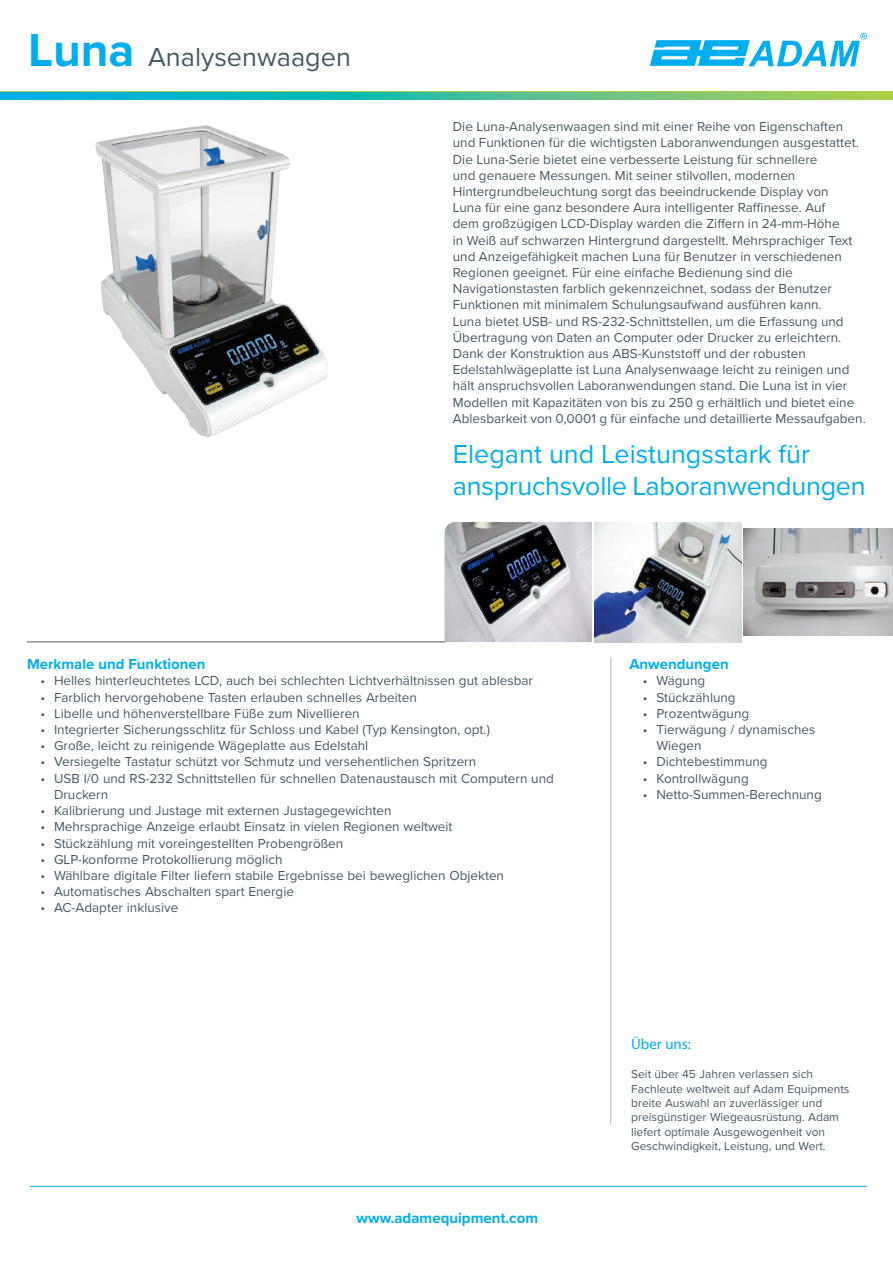
<style>
.page{position:relative;width:893px;height:1263px;background:#fff}
.page>*{position:absolute;margin:0;border:0;box-sizing:border-box;transform-origin:0 0}
.t1{font:27px/32.4px "Proxima Nova";letter-spacing:-.01em;color:#00aeef}
.t2{font:27px "Proxima Nova";color:#465a64}
.t3{font:700 15px "Proxima Nova";color:#00aeef}
.t4{font:15px "Myriad Pro";color:#00aeef}
.t5{font:13.5px/16.2px "Proxima Nova";color:#465a64}
.t6{font:12px/14.4px "Proxima Nova";color:#465a64}
.s1{font-weight:700;font-size:48px;color:#00aeef}
</style>
<div class="page">
<img style="left:95px;top:125px;width:233px;height:313px">
<img style="left:744px;top:529px;width:149px;height:106px">
<img style="left:594px;top:522px;width:148px;height:120px">
<img style="left:444px;top:522px;width:148px;height:120px">
<svg style="left:650px;top:33px;width:217px;height:33px"></svg>
<svg style="left:0;top:92px;width:893px;height:1px"></svg>
<hr style="left:30px;top:1186px;width:837px;height:1px;background:#00aeef">
<hr style="left:27px;top:642px;width:418px;height:1px;background:#465a64">
<hr style="left:610px;top:657px;width:1px;height:468px;background:#b2bfc6">
<svg style="left:0;top:93px;width:893px;height:6px;background:#40bd9e"></svg>
<h1 class="t2" style="left:28px;top:37px;width:324px"><span class="s1">Luna</span> Analysenwaagen</h1>
<p class="t5" style="left:453px;top:118px;width:414px">Die Luna-Analysenwaagen sind mit einer Reihe von Eigenschaften und Funktionen für die wichtigsten Laboranwendungen ausgestattet.<br>Die Luna-Serie bietet eine verbesserte Leistung für schnellere<br>und genauere Messungen. Mit seiner stilvollen, modernen Hintergrundbeleuchtung sorgt das beeindruckende Display von<br>Luna für eine ganz besondere Aura intelligenter Raffinesse. Auf<br>dem großzügigen LCD-Display warden die Ziffern in 24-mm-Höhe<br>in Weiß auf schwarzen Hintergrund dargestellt. Mehrsprachiger Text und Anzeigefähigkeit machen Luna für Benutzer in verschiedenen Regionen geeignet. Für eine einfache Bedienung sind die Navigationstasten farblich gekennzeichnet, sodass der Benutzer Funktionen mit minimalem Schulungsaufwand ausführen kann.<br>Luna bietet USB- und RS-232-Schnittstellen, um die Erfassung und Übertragung von Daten an Computer oder Drucker zu erleichtern.<br>Dank der Konstruktion aus ABS-Kunststoff und der robusten Edelstahlwägeplatte ist Luna Analysenwaage leicht zu reinigen und hält anspruchsvollen Laboranwendungen stand. Die Luna ist in vier Modellen mit Kapazitäten von bis zu 250 g erhältlich und bietet eine Ablesbarkeit von 0,0001 g für einfache und detaillierte Messaufgaben.</p>
<h1 class="t1" style="left:453px;top:436px;width:414px">Elegant und Leistungsstark für anspruchsvolle Laboranwendungen</h1>
<p class="t3" style="left:27px;top:653px;width:180px">Merkmale und Funktionen</p>
<p class="t5" style="left:40px;top:672px;width:494px">• Helles hinterleuchtetes LCD, auch bei schlechten Lichtverhältnissen gut ablesbar</p>
<p class="t5" style="left:40px;top:688px;width:378px">• Farblich hervorgehobene Tasten erlauben schnelles Arbeiten</p>
<p class="t5" style="left:40px;top:705px;width:321px">• Libelle und höhenverstellbare Füße zum Nivellieren</p>
<p class="t5" style="left:40px;top:721px;width:451px">• Integrierter Sicherungsschlitz für Schloss und Kabel (Typ Kensington, opt.)</p>
<p class="t5" style="left:40px;top:737px;width:329px">• Große, leicht zu reinigende Wägeplatte aus Edelstahl</p>
<p class="t5" style="left:40px;top:753px;width:437px">• Versiegelte Tastatur schützt vor Schmutz und versehentlichen Spritzern</p>
<p class="t5" style="left:54px;top:769px;width:501px;text-indent:-14px">• USB I/0 und RS-232 Schnittstellen für schnellen Datenaustausch mit Computern und<br>Druckern</p>
<p class="t5" style="left:40px;top:802px;width:353px">• Kalibrierung und Justage mit externen Justagegewichten</p>
<p class="t5" style="left:40px;top:818px;width:414px">• Mehrsprachige Anzeige erlaubt Einsatz in vielen Regionen weltweit</p>
<p class="t5" style="left:40px;top:834px;width:304px">• Stückzählung mit voreingestellten Probengrößen</p>
<p class="t5" style="left:40px;top:850px;width:244px">• GLP-konforme Protokollierung möglich</p>
<p class="t5" style="left:40px;top:867px;width:465px">• Wählbare digitale Filter liefern stabile Ergebnisse bei beweglichen Objekten</p>
<p class="t5" style="left:40px;top:883px;width:255px">• Automatisches Abschalten spart Energie</p>
<p class="t5" style="left:40px;top:899px;width:139px">• AC-Adapter inklusive</p>
<p class="t3" style="left:357px;top:1207px;width:183px">www.adamequipment.com</p>
<p class="t3" style="left:629px;top:653px;width:101px">Anwendungen</p>
<p class="t5" style="left:643px;top:672px;width:64px">• Wägung</p>
<p class="t5" style="left:643px;top:688px;width:94px">• Stückzählung</p>
<p class="t5" style="left:643px;top:705px;width:108px">• Prozentwägung</p>
<p class="t5" style="left:656px;top:721px;width:161px;text-indent:-14px">• Tierwägung / dynamisches<br>Wiegen</p>
<p class="t5" style="left:643px;top:753px;width:126px">• Dichtebestimmung</p>
<p class="t5" style="left:643px;top:769px;width:107px">• Kontrollwägung</p>
<p class="t5" style="left:643px;top:786px;width:180px">• Netto-Summen-Berechnung</p>
<p class="t4" style="left:631px;top:1035px;width:61px">Über uns:</p>
<p class="t6" style="left:631px;top:1066px;width:220px">Seit über 45 Jahren verlassen sich Fachleute weltweit auf Adam Equipments breite Auswahl an zuverlässiger und preisgünstiger Wiegeausrüstung. Adam liefert optimale Ausgewogenheit von Geschwindigkeit, Leistung, und Wert.</p>
</div>
